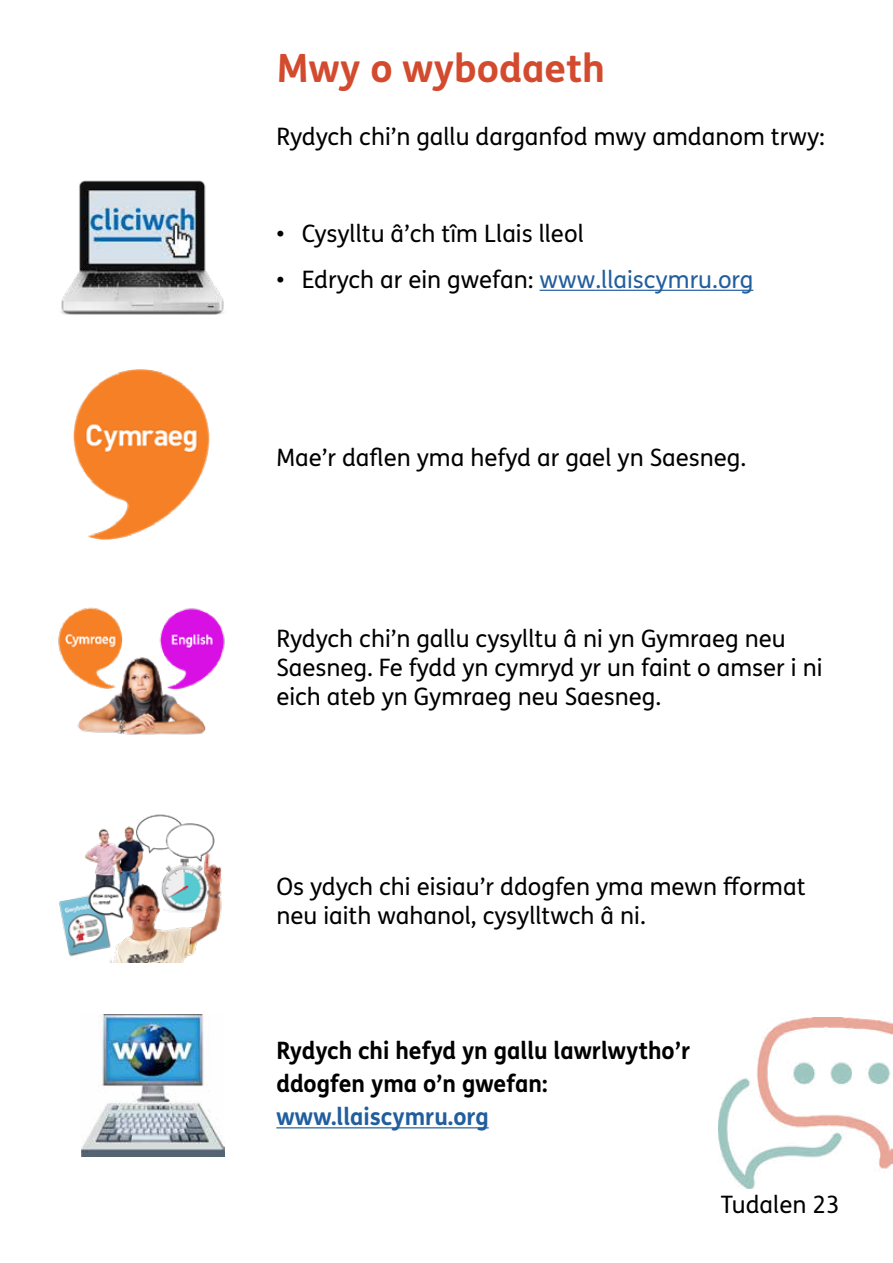
<style>
.page{position:relative;width:893px;height:1263px;background:#fff}
.page>*{position:absolute;margin:0;border:0;box-sizing:border-box;transform-origin:0 0}
.t1{font:700 39px "FS Me Pro";color:#d34b2e}
.Bodytext{font:24px/28.8px "FS Me Pro";color:#000}
.Bodytext-2{font:700 24px "FS Me Pro";color:#000;scale:.96 1}
.Bodytext-3{font:700 24px "FS Me Pro";color:#215e9e;scale:.96 1}
.s1{color:#215e9e}
</style>
<div class="page">
<img style="left:718px;top:1017px;width:175px;height:172px">
<hr style="left:540px;top:290px;width:213px;height:1px;background:#215e9e">
<hr style="left:276px;top:1127px;width:213px;height:1px;background:#215e9e">
<img style="left:61px;top:180px;width:163px;height:135px">
<img style="left:73px;top:369px;width:137px;height:170px">
<img style="left:58px;top:607px;width:167px;height:128px">
<img style="left:59px;top:814px;width:163px;height:148px">
<img style="left:82px;top:1014px;width:142px;height:143px">
<h2 class="t1" style="left:276px;top:38px;width:330px">Mwy o wybodaeth</h2>
<p class="Bodytext" style="left:276px;top:122px;width:550px">Rydych chi’n gallu darganfod mwy amdanom trwy:</p>
<p class="Bodytext" style="left:276px;top:219px;width:309px">• Cysylltu â’ch tîm Llais lleol</p>
<p class="Bodytext" style="left:276px;top:265px;width:478px">• Edrych ar ein gwefan: <span class="s1">www.llaiscymru.org</span></p>
<p class="Bodytext" style="left:276px;top:442px;width:471px">Mae’r daflen yma hefyd ar gael yn Saesneg.</p>
<p class="Bodytext" style="left:276px;top:624px;width:548px">Rydych chi’n gallu cysylltu â ni yn Gymraeg neu<br>Saesneg. Fe fydd yn cymryd yr un faint o amser i ni eich ateb yn Gymraeg neu Saesneg.</p>
<p class="Bodytext" style="left:276px;top:872px;width:531px">Os ydych chi eisiau’r ddogfen yma mewn fformat neu iaith wahanol, cysylltwch â ni.</p>
<p class="Bodytext-2" style="left:276px;top:1032px;width:432px">Rydych chi hefyd yn gallu lawrlwytho’r</p>
<p class="Bodytext-2" style="left:276px;top:1065px;width:284px">ddogfen yma o’n gwefan:</p>
<p class="Bodytext-3" style="left:276px;top:1098px;width:223px">www.llaiscymru.org</p>
<p class="Bodytext" style="left:721px;top:1190px;width:120px">Tudalen 23</p>
</div>
